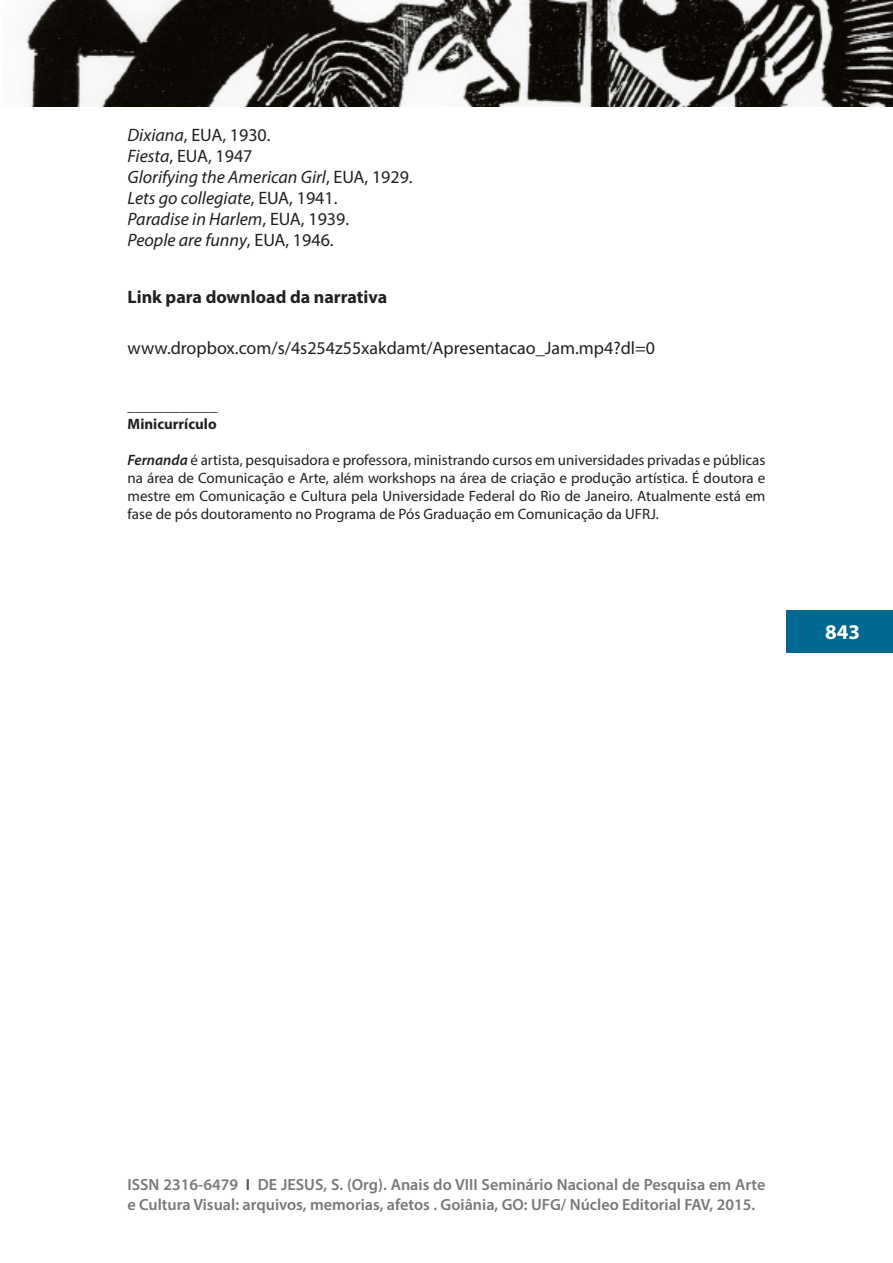
<style>
.page{position:relative;width:893px;height:1263px;background:#fff}
.page>*{position:absolute;margin:0;border:0;box-sizing:border-box;transform-origin:0 0}
.t1{font:700 21px "Myriad Pro";color:#fff}
.referencias{font:italic 18px "Myriad Pro";color:#231f20}
.referencias-2{font:18px "Myriad Pro";color:#231f20}
.subtitulos{font:700 18px "Myriad Pro";color:#231f20}
.t2{font:600 16.2px/19.5px "Myriad Pro";color:#76787b}
.resumos{font:15px/18px "Myriad Pro";color:#231f20;text-align:justify}
.resumos-2{font:700 15px "Myriad Pro";color:#231f20}
.s1{font-style:italic}
.s2{font-style:normal}
.s3{font-weight:600;font-style:italic}
.s4{color:#4b4c4d}
</style>
<div class="page">
<div style="left:787px;top:610px;width:106px;height:43px;background:#006991"></div>
<img style="left:25px;top:0;width:868px;height:106px">
<p class="referencias-2" style="left:128px;top:124px;width:144px"><span class="s1">Dixiana</span>, EUA, 1930.</p>
<p class="referencias-2" style="left:128px;top:145px;width:126px"><span class="s1">Fiesta</span>, EUA, 1947</p>
<p class="referencias" style="left:128px;top:166px;width:287px">Glorifying the American Girl<span class="s2">, EUA, 1929.</span></p>
<p class="referencias" style="left:128px;top:187px;width:211px">Lets go collegiate<span class="s2">, EUA, 1941.</span></p>
<p class="referencias" style="left:128px;top:208px;width:223px">Paradise in Harlem<span class="s2">, EUA, 1939.</span></p>
<p class="referencias" style="left:128px;top:229px;width:208px">People are funny<span class="s2">, EUA, 1946.</span></p>
<p class="subtitulos" style="left:128px;top:285px;width:261px">Link para download da narrativa</p>
<p class="referencias-2" style="left:128px;top:337px;width:529px">www.dropbox.com/s/4s254z55xakdamt/Apresentacao_Jam.mp4?dl=0</p>
<p class="resumos-2" style="left:128px;top:396px;width:91px">____________</p>
<p class="resumos-2" style="left:128px;top:414px;width:91px">Minicurrículo</p>
<p class="resumos" style="left:128px;top:451px;width:639px"><span class="s3">Fernanda</span> é artista, pesquisadora e professora, ministrando cursos em universidades privadas e públicas na área de Comunicação e Arte, além workshops na área de criação e produção artística. É doutora e mestre em Comunicação e Cultura pela Universidade Federal do Rio de Janeiro. Atualmente está em fase de pós doutoramento no Programa de Pós Graduação em Comunicação da UFRJ.</p>
<h1 class="t1" style="left:825px;top:619px;width:36px">843</h1>
<p class="t2" style="left:128px;top:1174px;width:639px">ISSN 2316-6479 <span class="s4">I</span> DE JESUS, S. (Org). Anais do VIII Seminário Nacional de Pesquisa em Arte e Cultura Visual: arquivos, memorias, afetos . Goiânia, GO: UFG/ Núcleo Editorial FAV, 2015.</p>
</div>
